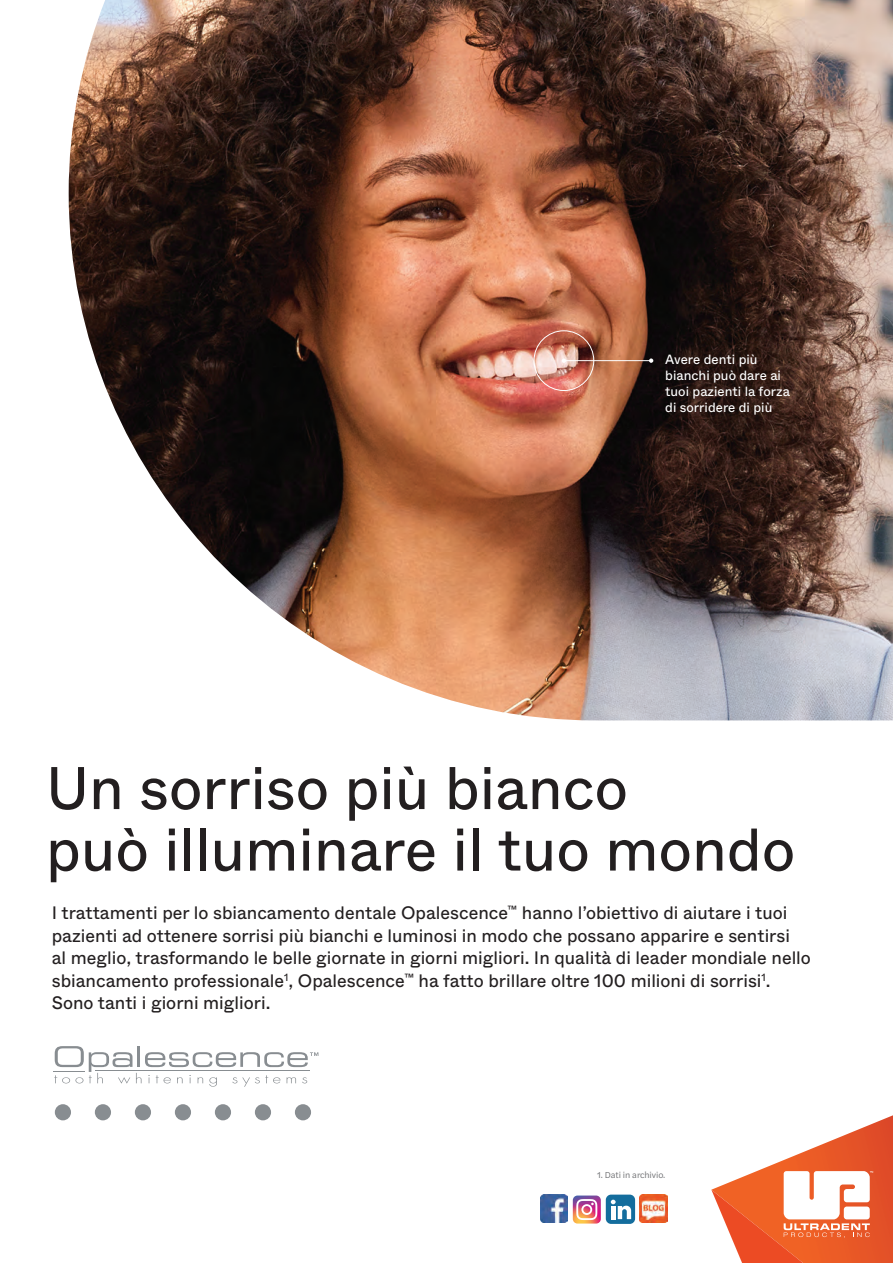
<style>
.page{position:relative;width:893px;height:1263px;background:#fff}
.page>*{position:absolute;margin:0;border:0;box-sizing:border-box;transform-origin:0 0}
.t1{font:60px/61.5px "ABC Whyte";color:#231f20}
.t2{font:18px/22.5px "ABC Whyte";color:#231f20}
.t3{font:13.35px/16px "ABC Whyte";color:#fff}
.t4{font:9px "Halyard Text VF";letter-spacing:-.01em;color:#6c6d70}
</style>
<div class="page">
<img style="left:69px;top:0;width:824px;height:720px">
<div style="left:534px;top:330px;width:60px;height:61px;border:1px solid #fff;border-radius:50%"></div>
<hr style="left:564px;top:360px;width:87px;height:1px;background:#fff">
<svg style="left:562px;top:358px;width:4px;height:5px"></svg>
<svg style="left:649px;top:358px;width:4px;height:5px"></svg>
<svg style="left:711px;top:1115px;width:182px;height:148px"></svg>
<img style="left:639px;top:1195px;width:28px;height:28px">
<img style="left:540px;top:1195px;width:28px;height:28px">
<img style="left:573px;top:1195px;width:28px;height:28px">
<svg style="left:576px;top:1199px;width:21px;height:21px"></svg>
<div style="left:606px;top:1195px;width:29px;height:28px;background:#146d9d;border-radius:5px"></div>
<svg style="left:611px;top:1200px;width:20px;height:19px"></svg>
<hr style="left:53px;top:1071px;width:31px;height:1px;background:#888d91">
<svg style="left:54px;top:1046px;width:264px;height:41px"></svg>
<div style="left:55px;top:1104px;width:16px;height:16px;background:#888d91;border-radius:50%"></div>
<div style="left:135px;top:1104px;width:16px;height:16px;background:#888d91;border-radius:50%"></div>
<div style="left:175px;top:1104px;width:16px;height:16px;background:#888d91;border-radius:50%"></div>
<div style="left:215px;top:1104px;width:16px;height:16px;background:#888d91;border-radius:50%"></div>
<div style="left:255px;top:1104px;width:16px;height:16px;background:#888d91;border-radius:50%"></div>
<div style="left:295px;top:1104px;width:16px;height:16px;background:#888d91;border-radius:50%"></div>
<div style="left:95px;top:1104px;width:16px;height:16px;background:#888d91;border-radius:50%"></div>
<p class="t3" style="left:665px;top:352px;width:126px">Avere denti più bianchi può dare ai tuoi pazienti la forza di sorridere di più</p>
<h1 class="t1" style="left:46px;top:758px;width:751px">Un sorriso più bianco<br>può illuminare il tuo mondo</h1>
<p class="t2" style="left:52px;top:902px;width:761px">I trattamenti per lo sbiancamento dentale Opalescence<sup>™</sup> hanno l’obiettivo di aiutare i tuoi pazienti ad ottenere sorrisi più bianchi e luminosi in modo che possano apparire e sentirsi<br>al meglio, trasformando le belle giornate in giorni migliori. In qualità di leader mondiale nello sbiancamento professionale<sup>1</sup>, Opalescence<sup>™</sup> ha fatto brillare oltre 100 milioni di sorrisi<sup>1</sup>.<br>Sono tanti i giorni migliori.</p>
<p class="t4" style="left:597px;top:1169px;width:70px">1. Dati in archivio.</p>
</div>
